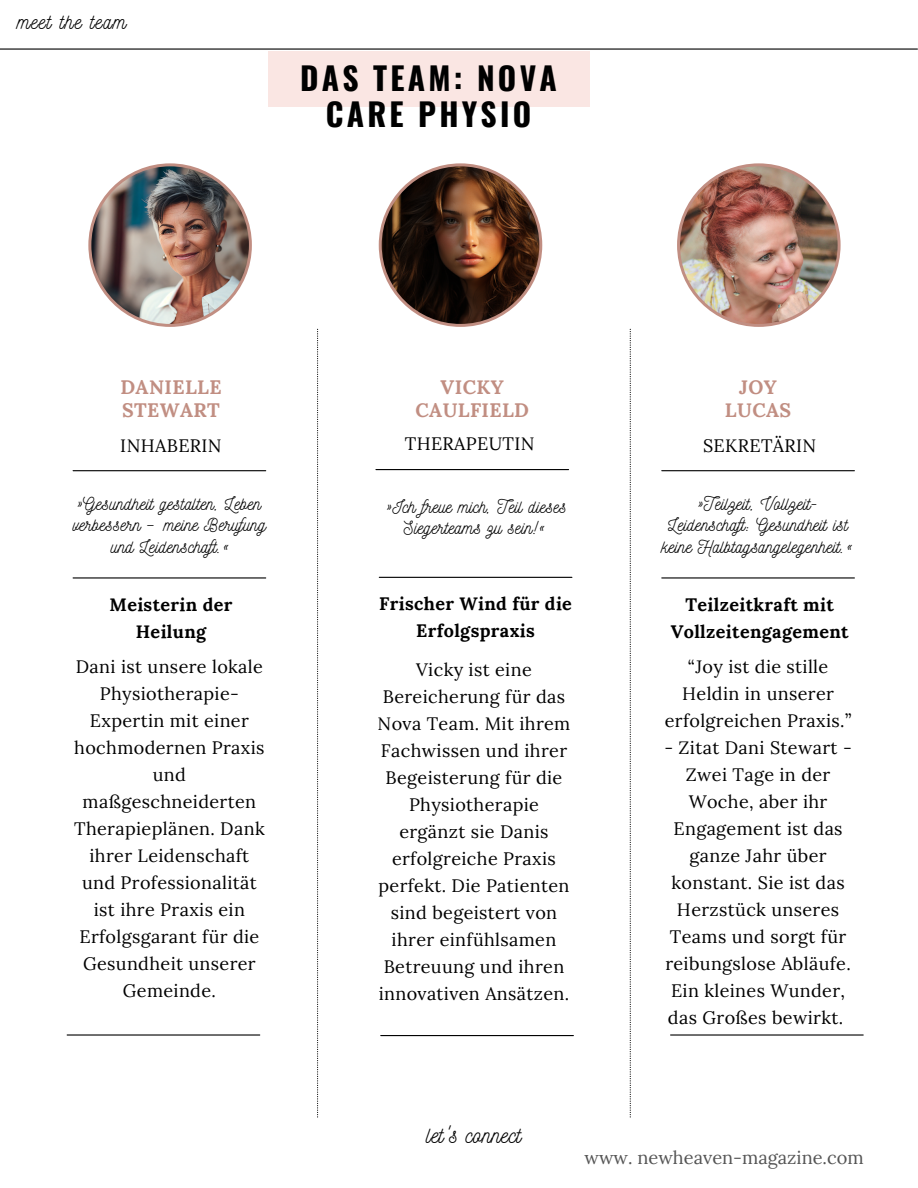
<style>
.page{position:relative;width:918px;height:1188px;background:#fff}
.page>*{position:absolute;margin:0;border:0;box-sizing:border-box;transform-origin:0 0}
.t1{font:700 31.5px/36.9px "Oswald";letter-spacing:.1em;color:#000;text-align:center}
.t2{font:22.5px "Nickainley";letter-spacing:.02em;color:#000}
.t3{font:21px "Nickainley";letter-spacing:.055em;color:#000}
.t4{font:700 19.5px/22.5px "Lora";letter-spacing:.02em;color:#c18e82;text-align:center}
.t5{font:18.15px "Lora";color:#545454}
.t6{font:18px/27px "Lora";letter-spacing:.02em;color:#000;text-align:center}
.t7{font:18px/21.3px "Nickainley";letter-spacing:.02em;color:#000;text-align:center}
.t8{font:700 18px/27px "Lora";letter-spacing:.02em;color:#000;text-align:center}
</style>
<div class="page">
<svg style="left:317px;top:329px;width:1px;height:788px"></svg>
<svg style="left:630px;top:329px;width:1px;height:788px"></svg>
<img style="left:88px;top:163px;width:164px;height:164px">
<svg style="left:379px;top:163px;width:163px;height:164px"></svg>
<img style="left:677px;top:163px;width:164px;height:164px">
<div style="left:268px;top:51px;width:321px;height:56px;background:#fae1dd"></div>
<hr style="left:0;top:48px;width:917px;height:2px;background:#000">
<hr style="left:73px;top:470px;width:193px;height:1px;background:#000">
<hr style="left:73px;top:577px;width:193px;height:2px;background:#000">
<hr style="left:67px;top:1034px;width:193px;height:2px;background:#000">
<hr style="left:376px;top:469px;width:193px;height:1px;background:#000">
<hr style="left:379px;top:577px;width:193px;height:1px;background:#000">
<hr style="left:381px;top:1035px;width:192px;height:1px;background:#000">
<hr style="left:662px;top:470px;width:192px;height:1px;background:#000">
<hr style="left:662px;top:577px;width:192px;height:2px;background:#000">
<hr style="left:671px;top:1034px;width:192px;height:2px;background:#000">
<p class="t3" style="left:17px;top:8px;width:110px">meet the team</p>
<h3 class="t1" style="left:300px;top:58px;width:258px">DAS TEAM: NOVA<br>CARE PHYSIO</h3>
<p class="t4" style="left:120px;top:376px;width:103px;text-align:left">DANIELLE<br>STEWART</p>
<h4 class="t6" style="left:120px;top:431px;width:103px">INHABERIN</h4>
<h5 class="t7" style="left:73px;top:492px;width:194px">»Gesundheit gestalten, Leben verbessern – meine Berufung und Leidenschaft.«</h5>
<p class="t8" style="left:110px;top:591px;width:124px">Meisterin der<br>Heilung</p>
<p class="t6" style="left:74px;top:653px;width:192px">Dani ist unsere lokale<br>Physiotherapie-<br>Expertin mit einer hochmodernen Praxis und maßgeschneiderten<br>Therapieplänen. Dank ihrer Leidenschaft und Professionalität ist ihre Praxis ein<br>Erfolgsgarant für die<br>Gesundheit unserer<br>Gemeinde.</p>
<h3 class="t4" style="left:415px;top:376px;width:115px">VICKY<br>CAULFIELD</h3>
<h4 class="t6" style="left:405px;top:430px;width:131px">THERAPEUTIN</h4>
<p class="t7" style="left:387px;top:495px;width:181px">»Ich freue mich, Teil dieses<br>Siegerteams zu sein!«</p>
<h5 class="t8" style="left:379px;top:590px;width:194px">Frischer Wind für die<br>Erfolgspraxis</h5>
<p class="t6" style="left:378px;top:656px;width:194px">Vicky ist eine<br>Bereicherung für das<br>Nova Team. Mit ihrem<br>Fachwissen und ihrer<br>Begeisterung für die<br>Physiotherapie ergänzt sie Danis erfolgreiche Praxis perfekt. Die Patienten sind begeistert von ihrer einfühlsamen<br>Betreuung und ihren innovativen Ansätzen.</p>
<h3 class="t4" style="left:725px;top:376px;width:68px">JOY<br>LUCAS</h3>
<h4 class="t6" style="left:703px;top:431px;width:115px">SEKRETÄRIN</h4>
<p class="t7" style="left:661px;top:492px;width:192px">»Teilzeit, Vollzeit-<br>Leidenschaft: Gesundheit ist keine Halbtagsangelegenheit.«</p>
<h5 class="t8" style="left:671px;top:591px;width:179px">Teilzeitkraft mit<br>Vollzeitengagement</h5>
<p class="t6" style="left:665px;top:653px;width:188px">“Joy ist die stille<br>Heldin in unserer erfolgreichen Praxis.”</p>
<p class="t6" style="left:664px;top:734px;width:189px">- Zitat Dani Stewart -<br>Zwei Tage in der<br>Woche, aber ihr<br>Engagement ist das ganze Jahr über konstant. Sie ist das<br>Herzstück unseres<br>Teams und sorgt für reibungslose Abläufe.<br>Ein kleines Wunder, das Großes bewirkt.</p>
<p class="t2" style="left:426px;top:1120px;width:96px">let's connect</p>
<h2 class="t5" style="left:584px;top:1146px;width:281px">www. newheaven-magazine.com</h2>
</div>
